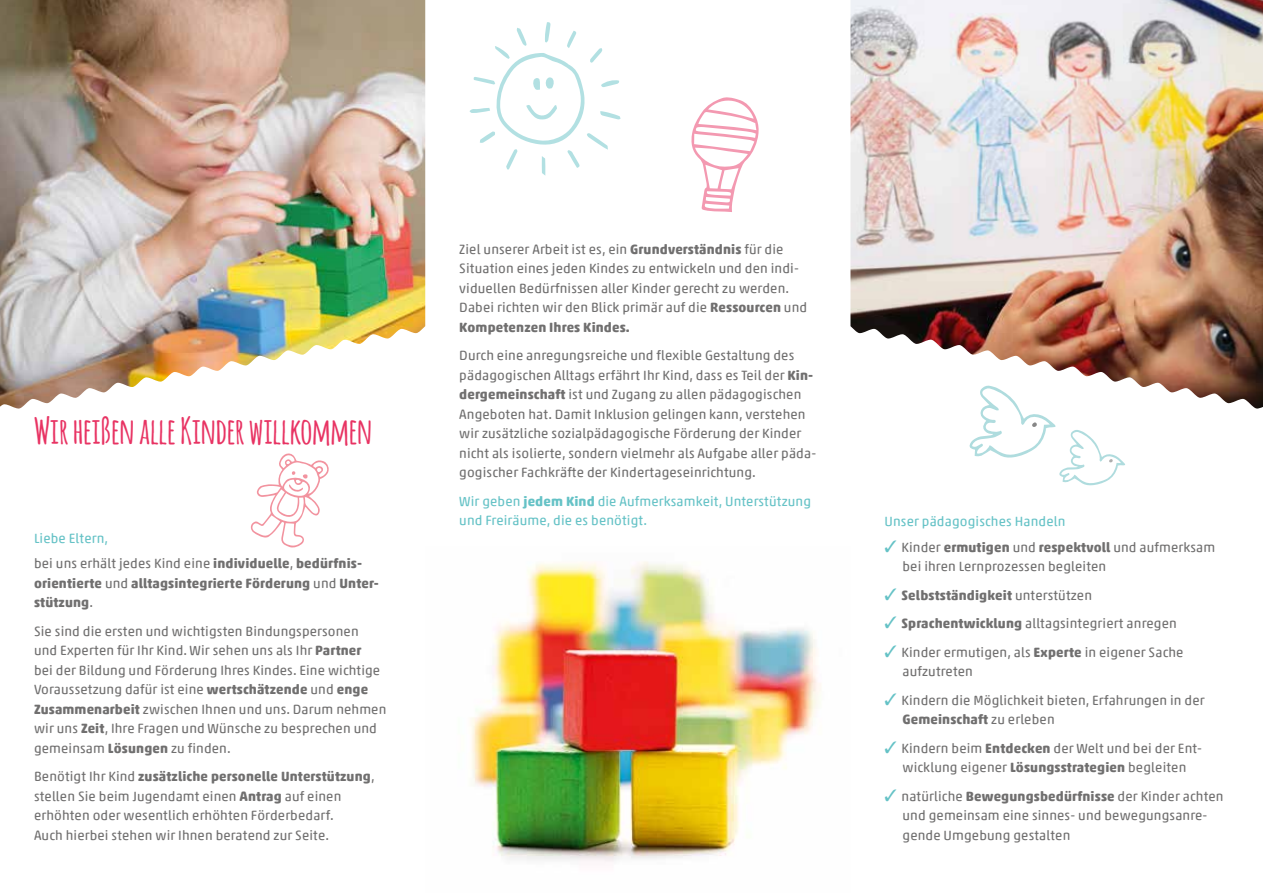
<style>
.page{position:relative;width:1263px;height:893px;background:#fff}
.page>*{position:absolute;margin:0;border:0;box-sizing:border-box;transform-origin:0 0}
.t1{font:700 36px "Amatic";letter-spacing:.01em;color:#e83363}
.t2{font:13.5px/19.5px "Akko Rounded W01";letter-spacing:.01em;color:#706f6f}
.t3{font:13.5px/19.5px "Akko Rounded W01";letter-spacing:.01em;color:#65c2c6}
.t4{font:700 13.5px/19.5px "Akko Rounded W01";letter-spacing:.01em;color:#706f6f}
.s1{color:#65c2c6}
.s2{font-weight:700}
.s3{font-weight:400}
</style>
<div class="page">
<svg style="left:969px;top:409px;width:156px;height:76px"></svg>
<svg style="left:691px;top:97px;width:68px;height:115px"></svg>
<svg style="left:469px;top:22px;width:151px;height:154px"></svg>
<img style="left:0;top:0;width:425px;height:409px">
<svg style="left:251px;top:453px;width:78px;height:95px"></svg>
<img style="left:470px;top:561px;width:351px;height:301px">
<img style="left:850px;top:0;width:413px;height:409px">
<h1 class="t1" style="left:34px;top:405px;width:339px">Wir heißen alle Kinder willkommen</h1>
<p class="t2" style="left:34px;top:525px;width:330px;line-height:25.5px"><span class="s1">Liebe Eltern,<br></span>bei uns erhält jedes Kind eine <span class="s2">individuelle</span>, <span class="s2">bedürfnis-</span></p>
<p class="t4" style="left:34px;top:573px;width:346px">orientierte <span class="s3">und</span> alltagsintegrierte Förderung <span class="s3">und</span> Unter&shy;stützung<span class="s3">.</span></p>
<p class="t2" style="left:34px;top:621px;width:354px">Sie sind die ersten und wichtigsten Bindungspersonen<br>und Experten für Ihr Kind. Wir sehen uns als Ihr <span class="s2">Partner<br></span>bei der Bildung und Förderung Ihres Kindes. Eine wichtige Voraussetzung dafür ist eine <span class="s2">wertschätzende</span> und <span class="s2">enge Zusammenarbeit</span> zwischen Ihnen und uns. Darum nehmen wir uns <span class="s2">Zeit</span>, Ihre Fragen und Wünsche zu besprechen und gemeinsam <span class="s2">Lösungen</span> zu finden.</p>
<p class="t2" style="left:34px;top:767px;width:342px">Benötigt Ihr Kind <span class="s2">zusätzliche personelle Unterstützung</span>, stellen Sie beim Jugendamt einen <span class="s2">Antrag</span> auf einen erhöhten oder wesentlich erhöhten Förderbedarf.<br>Auch hierbei stehen wir Ihnen beratend zur Seite.</p>
<p class="t2" style="left:459px;top:239px;width:349px">Ziel unserer Arbeit ist es, ein <span class="s2">Grundverständnis</span> für die Situation eines jeden Kindes zu entwickeln und den indi&shy;viduellen Bedürfnissen aller Kinder gerecht zu werden.<br>Dabei richten wir den Blick primär auf die <span class="s2">Ressourcen</span> und <span class="s2">Kompetenzen Ihres Kindes.</span></p>
<p class="t2" style="left:459px;top:346px;width:358px">Durch eine anregungsreiche und flexible Gestaltung des pädagogischen Alltags erfährt Ihr Kind, dass es Teil der <span class="s2">Kin&shy;dergemeinschaft</span> ist und Zugang zu allen pädagogischen Angeboten hat. Damit Inklusion gelingen kann, verstehen wir zusätzliche sozialpädagogische Förderung der Kinder nicht als isolierte, sondern vielmehr als Aufgabe aller päda&shy;gogischer Fachkräfte der Kindertageseinrichtung.</p>
<p class="t3" style="left:459px;top:491px;width:353px">Wir geben <span class="s2">jedem Kind</span> die Aufmerksamkeit, Unterstützung und Freiräume, die es benötigt.</p>
<p class="t3" style="left:884px;top:512px;width:182px">Unser pädagogisches Handeln</p>
<p class="t2" style="left:902px;top:537px;width:314px;text-indent:-18px"><span class="s1">✓</span> Kinder <span class="s2">ermutigen</span> und <span class="s2">respektvoll</span> und aufmerksam bei ihren Lernprozessen begleiten</p>
<p class="t4" style="left:884px;top:585px;width:209px"><span class="s1">✓</span> Selbstständigkeit <span class="s3">unterstützen</span></p>
<p class="t2" style="left:884px;top:614px;width:294px"><span class="s1">✓</span> <span class="s2">Sprachentwicklung</span> alltagsintegriert anregen</p>
<p class="t2" style="left:902px;top:642px;width:283px;text-indent:-18px"><span class="s1">✓</span> Kinder ermutigen, als <span class="s2">Experte</span> in eigener Sache aufzutreten</p>
<p class="t2" style="left:902px;top:690px;width:304px;text-indent:-18px"><span class="s1">✓</span> Kindern die Möglichkeit bieten, Erfahrungen in der<br><span class="s2">Gemeinschaft</span> zu erleben</p>
<p class="t2" style="left:884px;top:738px;width:319px;text-align:center"><span class="s1">✓</span> Kindern beim <span class="s2">Entdecken</span> der Welt und bei der Ent&shy;wicklung eigener <span class="s2">Lösungsstrategien</span> begleiten</p>
<p class="t2" style="left:902px;top:786px;width:323px;text-indent:-18px"><span class="s1">✓</span> natürliche <span class="s2">Bewegungsbedürfnisse</span> der Kinder achten und gemeinsam eine sinnes- und bewegungsanre&shy;gende Umgebung gestalten</p>
</div>
